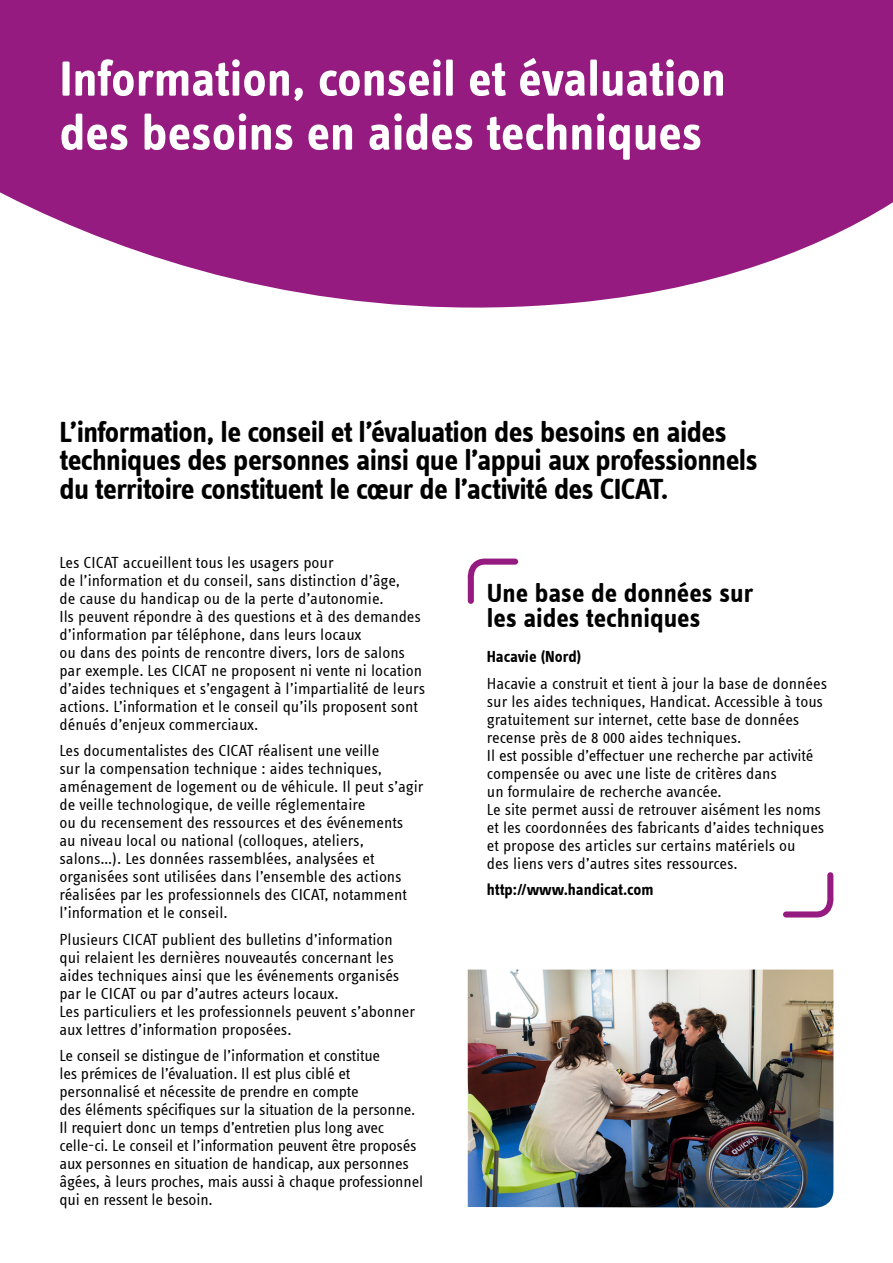
<style>
.page{position:relative;width:893px;height:1263px;background:#fff}
.page>*{position:absolute;margin:0;border:0;box-sizing:border-box;transform-origin:0 0}
.H1_-_Titre{font:700 51px/54px "Info Text Offc";color:#fff}
.Chapeau{font:700 30px/28.5px "Info Text Offc";letter-spacing:-.02em;color:#000}
.H2_-_Sous-titre{font:700 27px/25.5px "Info Text Offc";color:#000}
.Texte_courant_noir{font:16.5px/18px "Info Text Offc";letter-spacing:-.005em;color:#000}
.Texte_courant_noir-2{font:700 16.5px "Info Text Offc";color:#000}
</style>
<div class="page">
<svg style="left:0;top:0;width:893px;height:308px;background:#a1358f"></svg>
<svg style="left:467px;top:558px;width:52px;height:46px"></svg>
<svg style="left:783px;top:872px;width:51px;height:46px"></svg>
<img style="left:468px;top:969px;width:365px;height:239px">
<h1 class="H1_-_Titre" style="left:60px;top:52px;width:668px">Information, conseil et évaluation des besoins en aides techniques</h1>
<p class="Chapeau" style="left:60px;top:418px;width:700px">L’information, le conseil et l’évaluation des besoins en aides techniques des personnes ainsi que l’appui aux professionnels du territoire constituent le cœur de l’activité des CICAT.</p>
<p class="Texte_courant_noir" style="left:60px;top:553px;width:367px">Les CICAT accueillent tous les usagers pour<br>de l’information et du conseil, sans distinction d’âge,<br>de cause du handicap ou de la perte d’autonomie.<br>Ils peuvent répondre à des questions et à des demandes d’information par téléphone, dans leurs locaux<br>ou dans des points de rencontre divers, lors de salons par exemple. Les CICAT ne proposent ni vente ni location d’aides techniques et s’engagent à l’impartialité de leurs actions. L’information et le conseil qu’ils proposent sont dénués d’enjeux commerciaux.</p>
<p class="Texte_courant_noir" style="left:60px;top:742px;width:366px">Les documentalistes des CICAT réalisent une veille<br>sur la compensation technique : aides techniques, aménagement de logement ou de véhicule. Il peut s’agir de veille technologique, de veille réglementaire<br>ou du recensement des ressources et des événements<br>au niveau local ou national (colloques, ateliers, salons…). Les données rassemblées, analysées et organisées sont utilisées dans l’ensemble des actions réalisées par les professionnels des CICAT, notamment l’information et le conseil.</p>
<p class="Texte_courant_noir" style="left:60px;top:930px;width:357px">Plusieurs CICAT publient des bulletins d’information qui relaient les dernières nouveautés concernant les aides techniques ainsi que les événements organisés par le CICAT ou par d’autres acteurs locaux.<br>Les particuliers et les professionnels peuvent s’abonner aux lettres d’information proposées.</p>
<p class="Texte_courant_noir" style="left:60px;top:1047px;width:365px">Le conseil se distingue de l’information et constitue<br>les prémices de l’évaluation. Il est plus ciblé et personnalisé et nécessite de prendre en compte<br>des éléments spécifiques sur la situation de la personne.<br>Il requiert donc un temps d’entretien plus long avec celle-ci. Le conseil et l’information peuvent être proposés aux personnes en situation de handicap, aux personnes âgées, à leurs proches, mais aussi à chaque professionnel qui en ressent le besoin.</p>
<h2 class="H2_-_Sous-titre" style="left:487px;top:580px;width:268px">Une base de données sur les aides techniques</h2>
<p class="Texte_courant_noir-2" style="left:487px;top:647px;width:96px">Hacavie (Nord)</p>
<p class="Texte_courant_noir" style="left:487px;top:674px;width:342px">Hacavie a construit et tient à jour la base de données sur les aides techniques, Handicat. Accessible à tous gratuitement sur internet, cette base de données recense près de 8 000 aides techniques.<br>Il est possible d’effectuer une recherche par activité compensée ou avec une liste de critères dans<br>un formulaire de recherche avancée.<br>Le site permet aussi de retrouver aisément les noms et les coordonnées des fabricants d’aides techniques et propose des articles sur certains matériels ou<br>des liens vers d’autres sites ressources.</p>
<p class="Texte_courant_noir-2" style="left:487px;top:880px;width:168px">http://www.handicat.com</p>
</div>
